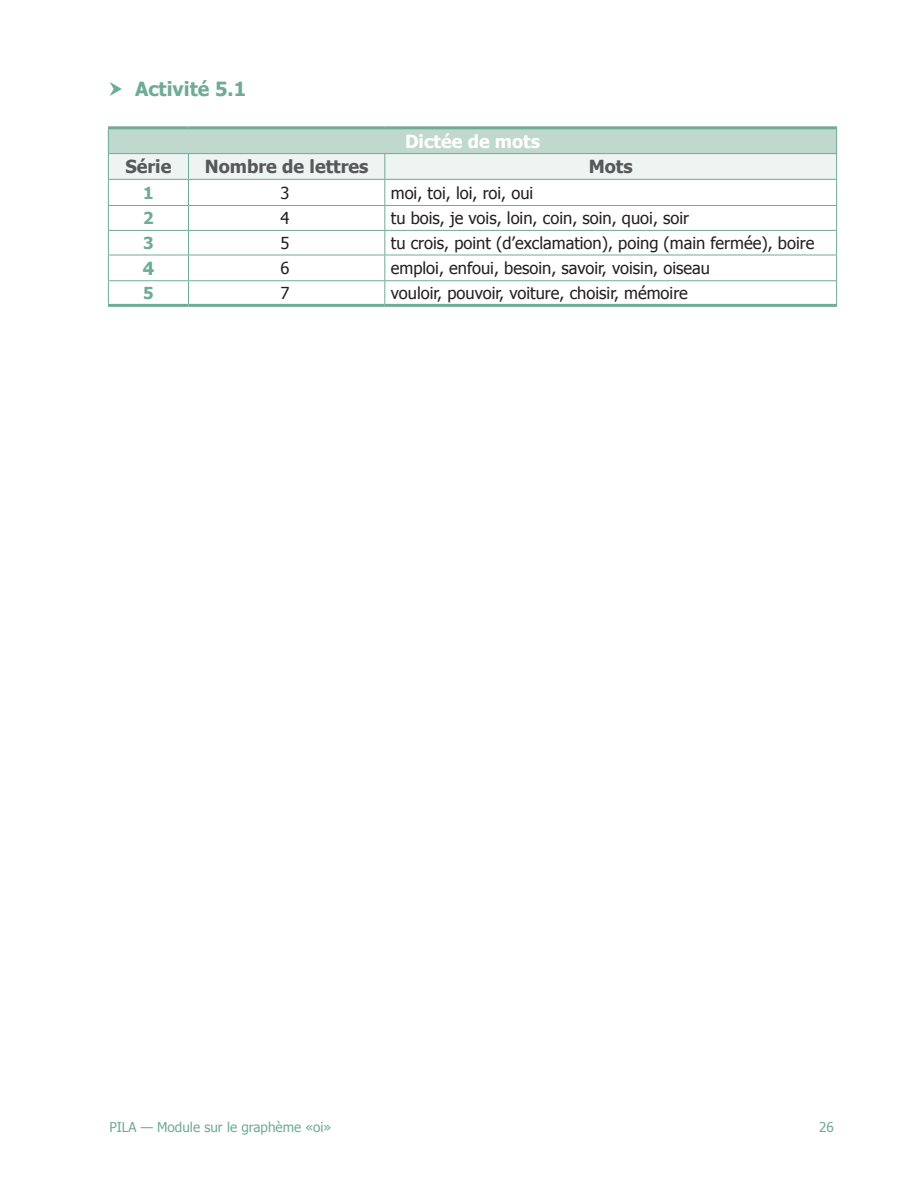
<style>
.page{position:relative;width:918px;height:1188px;background:#fff}
.page>*{position:absolute;margin:0;border:0;box-sizing:border-box;transform-origin:0 0}
.Activité_x_x_mauve{font:700 19.5px "Tahoma";color:#6fab96}
.Tableau_titre_gris{font:700 18px "Tahoma";color:#57585a}
.Tableau_titre_blanc{font:700 18px "Tahoma";color:#fff}
.Tableau_texte_vert{font:700 18px "Tahoma";color:#6fab96}
.Activité_-_boîte_tex{font:16.5px "Tahoma";color:#231f20}
.Tableau_texte_vert-2{font:700 16.5px "Tahoma";color:#6fab96}
.t1{font:13.5px "Tahoma";color:#6fab96}
</style>
<div class="page">
<hr style="left:108px;top:126px;width:81px;height:3px;background:#6fab96">
<hr style="left:189px;top:126px;width:196px;height:3px;background:#6fab96">
<hr style="left:385px;top:126px;width:452px;height:3px;background:#6fab96">
<svg style="left:108px;top:129px;width:729px;height:175px"></svg>
<hr style="left:108px;top:304px;width:81px;height:3px;background:#6fab96">
<hr style="left:189px;top:304px;width:196px;height:3px;background:#6fab96">
<hr style="left:385px;top:304px;width:452px;height:3px;background:#6fab96">
<p class="Activité_x_x_mauve" style="left:135px;top:75px;width:113px">Activité 5.1</p>
<p class="Tableau_titre_blanc" style="left:405px;top:128px;width:137px">Dictée de mots</p>
<p class="Tableau_titre_gris" style="left:125px;top:154px;width:48px">Série</p>
<p class="Tableau_titre_gris" style="left:205px;top:154px;width:165px">Nombre de lettres</p>
<p class="Tableau_titre_gris" style="left:589px;top:154px;width:45px">Mots</p>
<p class="Tableau_texte_vert-2" style="left:143px;top:181px;width:12px">1</p>
<p class="Activité_-_boîte_tex" style="left:281px;top:182px;width:11px">3</p>
<p class="Activité_-_boîte_tex" style="left:391px;top:182px;width:144px">moi, toi, loi, roi, oui</p>
<p class="Tableau_texte_vert-2" style="left:143px;top:207px;width:12px">2</p>
<p class="Activité_-_boîte_tex" style="left:281px;top:207px;width:11px">4</p>
<p class="Activité_-_boîte_tex" style="left:391px;top:207px;width:300px">tu bois, je vois, loin, coin, soin, quoi, soir</p>
<p class="Tableau_texte_vert-2" style="left:143px;top:231px;width:12px">3</p>
<p class="Activité_-_boîte_tex" style="left:281px;top:232px;width:11px">5</p>
<p class="Activité_-_boîte_tex" style="left:391px;top:232px;width:425px">tu crois, point (d’exclamation), poing (main fermée), boire</p>
<p class="Tableau_texte_vert" style="left:143px;top:256px;width:13px">4</p>
<p class="Activité_-_boîte_tex" style="left:281px;top:257px;width:11px">6</p>
<p class="Activité_-_boîte_tex" style="left:391px;top:257px;width:321px">emploi, enfoui, besoin, savoir, voisin, oiseau</p>
<p class="Tableau_texte_vert-2" style="left:143px;top:282px;width:12px">5</p>
<p class="Activité_-_boîte_tex" style="left:281px;top:282px;width:11px">7</p>
<p class="Activité_-_boîte_tex" style="left:391px;top:282px;width:299px">vouloir, pouvoir, voiture, choisir, mémoire</p>
<p class="t1" style="left:110px;top:1118px;width:223px">PILA — Module sur le graphème «oi»</p>
<p class="t1" style="left:819px;top:1118px;width:16px">26</p>
</div>
